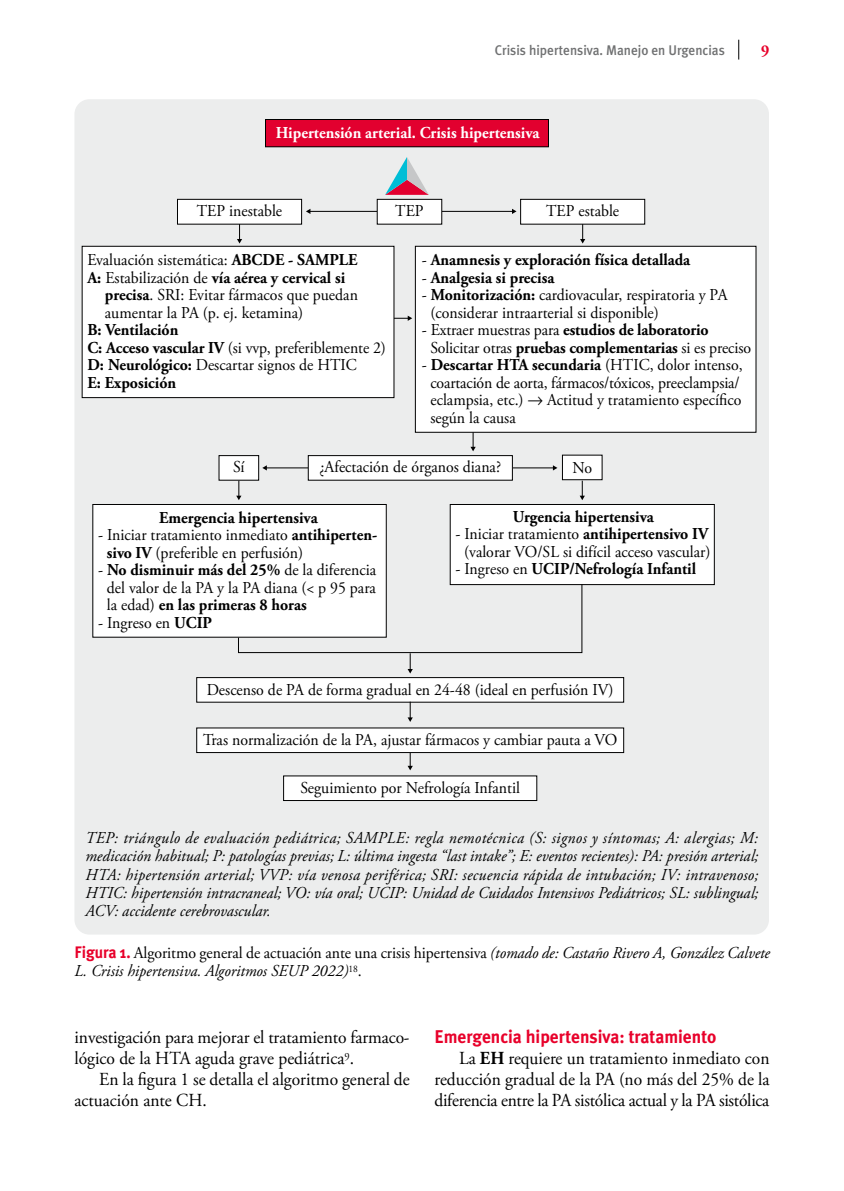
<style>
.page{position:relative;width:844px;height:1191px;background:#fff}
.page>*{position:absolute;margin:0;border:0;box-sizing:border-box;transform-origin:0 0}
.t1{font:18.38px/21px "Adobe Garamond Pro";letter-spacing:-.005em;color:#000;scale:.95 1}
.t2{font:700 18.38px "Meta Plus";color:#e8002a;scale:.95 1}
.t3{font:16.62px/17.5px "Adobe Garamond Pro";color:#000;scale:.95 1}
.t4{font:italic 16.62px/18.4px "Adobe Garamond Pro";letter-spacing:.005em;color:#000;scale:.95 1}
.t5{font:700 16.62px/17.5px "Adobe Garamond Pro";color:#000;scale:.95 1}
.t6{font:700 16.62px "Adobe Garamond Pro";color:#fff;scale:.95 1}
.t7{font:700 16.62px "Adobe Garamond Pro";color:#e8002a;scale:.95 1}
.t8{font:500 14px "Meta Plus";color:#707172;scale:.95 1}
.s1{font-weight:700}
.s2{font-weight:400}
.s3{font-family:"Meta Plus";font-weight:700;font-style:normal;color:#e8002a}
.s4{font-style:normal}
</style>
<div class="page">
<svg style="left:738px;top:40px;width:1px;height:20px"></svg>
<div style="left:74px;top:99px;width:694px;height:835px;background:#eceded;border-radius:15px"></div>
<div style="left:177px;top:199px;width:124px;height:25px;background:#fff"></div>
<div style="left:177px;top:199px;width:125px;height:25px;border:1px solid #000"></div>
<svg style="left:237px;top:224px;width:5px;height:19px"></svg>
<svg style="left:580px;top:224px;width:5px;height:19px"></svg>
<hr style="left:309px;top:211px;width:203px;height:1px;background:#000">
<svg style="left:306px;top:209px;width:4px;height:5px"></svg>
<svg style="left:512px;top:209px;width:4px;height:5px"></svg>
<hr style="left:266px;top:467px;width:287px;height:1px;background:#000">
<svg style="left:262px;top:465px;width:5px;height:5px"></svg>
<svg style="left:552px;top:465px;width:5px;height:5px"></svg>
<div style="left:520px;top:199px;width:124px;height:25px;background:#fff"></div>
<div style="left:520px;top:199px;width:124px;height:25px;border:1px solid #000"></div>
<div style="left:265px;top:119px;width:283px;height:28px;background:#e2002f"></div>
<div style="left:265px;top:119px;width:283px;height:28px;border:1px solid #000"></div>
<svg style="left:385px;top:157px;width:44px;height:38px"></svg>
<div style="left:82px;top:246px;width:312px;height:151px;background:#fff"></div>
<div style="left:82px;top:246px;width:312px;height:152px;border:1px solid #000"></div>
<div style="left:93px;top:504px;width:293px;height:133px;background:#fff"></div>
<div style="left:92px;top:504px;width:294px;height:133px;border:1px solid #000"></div>
<div style="left:450px;top:504px;width:264px;height:80px;background:#fff"></div>
<div style="left:450px;top:504px;width:264px;height:81px;border:1px solid #000"></div>
<div style="left:415px;top:246px;width:340px;height:186px;background:#fff"></div>
<div style="left:415px;top:246px;width:341px;height:186px;border:1px solid #000"></div>
<div style="left:197px;top:677px;width:426px;height:25px;background:#fff"></div>
<div style="left:196px;top:677px;width:427px;height:25px;border:1px solid #000"></div>
<svg style="left:407px;top:701px;width:5px;height:21px"></svg>
<svg style="left:407px;top:753px;width:5px;height:17px"></svg>
<div style="left:197px;top:728px;width:426px;height:24px;background:#fff"></div>
<div style="left:196px;top:727px;width:427px;height:26px;border:1px solid #000"></div>
<div style="left:283px;top:776px;width:253px;height:24px;background:#fff"></div>
<svg style="left:394px;top:316px;width:18px;height:5px"></svg>
<div style="left:219px;top:455px;width:39px;height:25px;background:#fff"></div>
<div style="left:219px;top:455px;width:40px;height:25px;border:1px solid #000"></div>
<div style="left:562px;top:455px;width:40px;height:25px;background:#fff"></div>
<div style="left:562px;top:455px;width:40px;height:25px;border:1px solid #000"></div>
<svg style="left:238px;top:584px;width:344px;height:89px"></svg>
<svg style="left:470px;top:432px;width:5px;height:19px"></svg>
<svg style="left:579px;top:480px;width:5px;height:20px"></svg>
<svg style="left:236px;top:480px;width:5px;height:20px"></svg>
<div style="left:308px;top:455px;width:204px;height:25px;background:#fff"></div>
<div style="left:308px;top:455px;width:204px;height:25px;border:1px solid #000"></div>
<div style="left:377px;top:199px;width:64px;height:25px;background:#fff"></div>
<div style="left:377px;top:199px;width:65px;height:25px;border:1px solid #000"></div>
<p class="t8" style="left:495px;top:42px;width:243px">Crisis hipertensiva. Manejo en Urgencias</p>
<p class="t7" style="left:761px;top:41px;width:10px">9</p>
<p class="t6" style="left:275px;top:123px;width:279px">Hipertensión arterial. Crisis hipertensiva</p>
<p class="t3" style="left:197px;top:203px;width:91px">TEP inestable</p>
<p class="t3" style="left:546px;top:203px;width:78px">TEP estable</p>
<p class="t3" style="left:395px;top:203px;width:31px">TEP</p>
<p class="t3" style="left:87px;top:252px;width:286px">Evaluación sistemática: <span class="s1">ABCDE - SAMPLE</span></p>
<p class="t5" style="left:87px;top:269px;width:273px">A: <span class="s2">Estabilización de</span> vía aérea y cervical si</p>
<p class="t3" style="left:105px;top:287px;width:268px"><span class="s1">precisa</span>. SRI: Evitar fármacos que puedan</p>
<p class="t3" style="left:105px;top:304px;width:210px">aumentar la PA (p. ej. ketamina)</p>
<p class="t5" style="left:87px;top:321px;width:316px">B: Ventilación<br>C: Acceso vascular IV <span class="s2">(si vvp, preferiblemente 2)<br></span>D: Neurológico: <span class="s2">Descartar signos de HTIC<br></span>E: Exposición</p>
<p class="t5" style="left:421px;top:251px;width:284px"><span class="s2">-</span> Anamnesis y exploración física detallada</p>
<p class="t5" style="left:421px;top:269px;width:141px"><span class="s2">-</span> Analgesia si precisa</p>
<p class="t3" style="left:430px;top:287px;width:314px;text-indent:-9px">- <span class="s1">Monitorización:</span> cardiovacular, respiratoria y PA (considerar intraarterial si disponible)</p>
<p class="t3" style="left:430px;top:322px;width:339px;text-indent:-9px">- Extraer muestras para <span class="s1">estudios de laboratorio<br></span>Solicitar otras <span class="s1">pruebas complementarias</span> si es preciso</p>
<p class="t3" style="left:430px;top:357px;width:330px;text-indent:-9px">- <span class="s1">Descartar HTA secundaria</span> (HTIC, dolor intenso, coartación de aorta, fármacos/tóxicos, preeclampsia/ eclampsia, etc.) → Actitud y tratamiento específico según la causa</p>
<p class="t3" style="left:233px;top:459px;width:14px">Sí</p>
<p class="t3" style="left:319px;top:458px;width:192px">¿Afectación de órganos diana?</p>
<p class="t3" style="left:572px;top:459px;width:22px">No</p>
<p class="t5" style="left:159px;top:509px;width:168px">Emergencia hipertensiva</p>
<p class="t3" style="left:107px;top:527px;width:286px;text-indent:-9px">- Iniciar tratamiento inmediato <span class="s1">antihiperten&shy;sivo IV</span> (preferible en perfusión)</p>
<p class="t3" style="left:107px;top:562px;width:285px;text-align:justify;text-indent:-9px">- <span class="s1">No disminuir más del 25%</span> de la diferencia del valor de la PA y la PA diana (&lt; p 95 para la edad) <span class="s1">en las primeras 8 horas</span></p>
<p class="t3" style="left:98px;top:614px;width:121px">- Ingreso en <span class="s1">UCIP</span></p>
<p class="t5" style="left:513px;top:508px;width:150px">Urgencia hipertensiva</p>
<p class="t3" style="left:455px;top:526px;width:270px;text-align:center">- Iniciar tratamiento <span class="s1">antihipertensivo IV </span>(valorar VO/SL si difícil acceso vascular)</p>
<p class="t5" style="left:455px;top:561px;width:255px"><span class="s2">- Ingreso en</span> UCIP/Nefrología Infantil</p>
<p class="t3" style="left:207px;top:681px;width:430px">Descenso de PA de forma gradual en 24-48 (ideal en perfusión IV)</p>
<p class="t3" style="left:203px;top:731px;width:437px">Tras normalización de la PA, ajustar fármacos y cambiar pauta a VO</p>
<p class="t3" style="left:300px;top:779px;width:232px">Seguimiento por Nefrología Infantil</p>
<p class="t4" style="left:85px;top:828px;width:710px;text-align:justify">TEP: triángulo de evaluación pediátrica; SAMPLE: regla nemotécnica (S: signos y síntomas; A: alergias; M: medicación habitual; P: patologías previas; L: última ingesta “last intake”; E: eventos recientes): PA: presión arterial; HTA: hipertensión arterial; VVP: vía venosa periférica; SRI: secuencia rápida de intubación; IV: intravenoso; HTIC: hipertensión intracraneal; VO: vía oral; UCIP: Unidad de Cuidados Intensivos Pediátricos; SL: sublingual; ACV: accidente cerebrovascular.</p>
<p class="t4" style="left:74px;top:943px;width:733px"><span class="s3">Figura 1.</span> <span class="s4">Algoritmo general de actuación ante una crisis hipertensiva</span> (tomado de: Castaño Rivero A, González Calvete<br>L. Crisis hipertensiva. Algoritmos SEUP 2022)<sup>18</sup><span class="s4">.</span></p>
<p class="t1" style="left:74px;top:1027px;width:354px">investigación para mejorar el tratamiento farmaco&shy;lógico de la HTA aguda grave pediátrica<sup>9</sup>.</p>
<p class="t1" style="left:74px;top:1069px;width:354px;text-indent:25px">En la figura 1 se detalla el algoritmo general de actuación ante CH.</p>
<p class="t2" style="left:434px;top:1026px;width:298px">Emergencia hipertensiva: tratamiento</p>
<p class="t1" style="left:434px;top:1048px;width:354px;text-align:justify;text-indent:25px">La <span class="s1">EH</span> requiere un tratamiento inmediato con reducción gradual de la PA (no más del 25% de la diferencia entre la PA sistólica actual y la PA sistólica</p>
</div>
